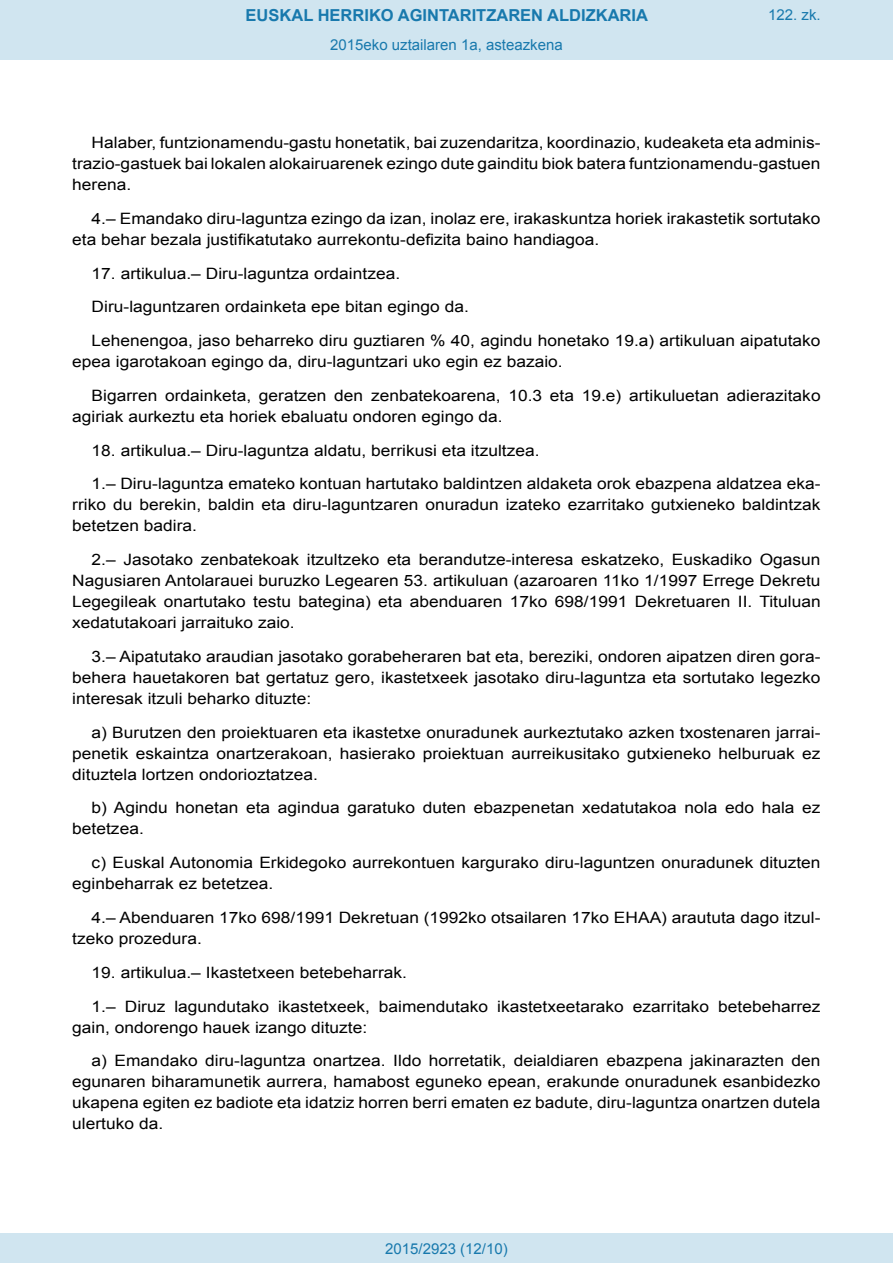
<style>
.page{position:relative;width:893px;height:1263px;background:#fff}
.page>*{position:absolute;margin:0;border:0;box-sizing:border-box;transform-origin:0 0}
.t1{font:700 16.5px "Arial";color:#1879ad}
.BOPVDetalle{font:15.6px/21px "Arial";color:#000;scale:1.11 1}
.Paginacion_Centro{font:15px "Arial";color:#1879ad}
</style>
<div class="page">
<div style="left:0;top:0;width:893px;height:60px;background:#d0e5f0"></div>
<div style="left:0;top:1233px;width:893px;height:30px;background:#d0e5f0"></div>
<p class="t1" style="left:246px;top:4px;width:404px">EUSKAL HERRIKO AGINTARITZAREN ALDIZKARIA</p>
<p class="Paginacion_Centro" style="left:330px;top:35px;width:234px">2015eko uztailaren 1a, asteazkena</p>
<p class="Paginacion_Centro" style="left:768px;top:5px;width:54px">122. zk.</p>
<p class="BOPVDetalle" style="left:72px;top:132px;width:676px;text-align:justify;text-indent:19px">Halaber, funtzionamendu-gastu honetatik, bai zuzendaritza, koordinazio, kudeaketa eta adminis&shy;trazio-gastuek bai lokalen alokairuarenek ezingo dute gainditu biok batera funtzionamendu-gastuen herena.</p>
<p class="BOPVDetalle" style="left:72px;top:208px;width:676px;text-indent:19px">4.– Emandako diru-laguntza ezingo da izan, inolaz ere, irakaskuntza horiek irakastetik sortutako eta behar bezala justifikatutako aurrekontu-defizita baino handiagoa.</p>
<p class="BOPVDetalle" style="left:92px;top:263px;width:279px">17. artikulua.– Diru-laguntza ordaintzea.</p>
<p class="BOPVDetalle" style="left:92px;top:297px;width:341px">Diru-laguntzaren ordainketa epe bitan egingo da.</p>
<p class="BOPVDetalle" style="left:72px;top:330px;width:676px;text-indent:19px">Lehenengoa, jaso beharreko diru guztiaren % 40, agindu honetako 19.a) artikuluan aipatutako epea igarotakoan egingo da, diru-laguntzari uko egin ez bazaio.</p>
<p class="BOPVDetalle" style="left:72px;top:385px;width:676px;text-indent:19px">Bigarren ordainketa, geratzen den zenbatekoarena, 10.3 eta 19.e) artikuluetan adierazitako agiriak aurkeztu eta horiek ebaluatu ondoren egingo da.</p>
<p class="BOPVDetalle" style="left:92px;top:440px;width:405px">18. artikulua.– Diru-laguntza aldatu, berrikusi eta itzultzea.</p>
<p class="BOPVDetalle" style="left:72px;top:474px;width:676px;text-align:justify;text-indent:19px">1.– Diru-laguntza emateko kontuan hartutako baldintzen aldaketa orok ebazpena aldatzea eka&shy;rriko du berekin, baldin eta diru-laguntzaren onuradun izateko ezarritako gutxieneko baldintzak betetzen badira.</p>
<p class="BOPVDetalle" style="left:72px;top:549px;width:676px;text-align:justify;text-indent:19px">2.– Jasotako zenbatekoak itzultzeko eta berandutze-interesa eskatzeko, Euskadiko Ogasun Nagusiaren Antolarauei buruzko Legearen 53. artikuluan (azaroaren 11ko 1/1997 Errege Dekretu Legegileak onartutako testu bategina) eta abenduaren 17ko 698/1991 Dekretuaren II. Tituluan xedatutakoari jarraituko zaio.</p>
<p class="BOPVDetalle" style="left:72px;top:646px;width:676px;text-align:justify;text-indent:19px">3.– Aipatutako araudian jasotako gorabeheraren bat eta, bereziki, ondoren aipatzen diren gora&shy;behera hauetakoren bat gertatuz gero, ikastetxeek jasotako diru-laguntza eta sortutako legezko interesak itzuli beharko dituzte:</p>
<p class="BOPVDetalle" style="left:72px;top:722px;width:676px;text-align:justify;text-indent:19px">a) Burutzen den proiektuaren eta ikastetxe onuradunek aurkeztutako azken txostenaren jarrai&shy;penetik eskaintza onartzerakoan, hasierako proiektuan aurreikusitako gutxieneko helburuak ez dituztela lortzen ondorioztatzea.</p>
<p class="BOPVDetalle" style="left:72px;top:798px;width:676px;text-indent:19px">b) Agindu honetan eta agindua garatuko duten ebazpenetan xedatutakoa nola edo hala ez betetzea.</p>
<p class="BOPVDetalle" style="left:72px;top:852px;width:676px;text-indent:19px">c) Euskal Autonomia Erkidegoko aurrekontuen kargurako diru-laguntzen onuradunek dituzten eginbeharrak ez betetzea.</p>
<p class="BOPVDetalle" style="left:72px;top:907px;width:676px;text-indent:19px">4.– Abenduaren 17ko 698/1991 Dekretuan (1992ko otsailaren 17ko EHAA) araututa dago itzul&shy;tzeko prozedura.</p>
<p class="BOPVDetalle" style="left:92px;top:962px;width:286px">19. artikulua.– Ikastetxeen betebeharrak.</p>
<p class="BOPVDetalle" style="left:72px;top:996px;width:676px;text-indent:19px">1.– Diruz lagundutako ikastetxeek, baimendutako ikastetxeetarako ezarritako betebeharrez gain, ondorengo hauek izango dituzte:</p>
<p class="BOPVDetalle" style="left:72px;top:1050px;width:676px;text-align:justify;text-indent:19px">a) Emandako diru-laguntza onartzea. Ildo horretatik, deialdiaren ebazpena jakinarazten den egunaren biharamunetik aurrera, hamabost eguneko epean, erakunde onuradunek esanbidezko ukapena egiten ez badiote eta idatziz horren berri ematen ez badute, diru-laguntza onartzen dutela ulertuko da.</p>
<p class="Paginacion_Centro" style="left:385px;top:1238px;width:124px">2015/2923 (12/10)</p>
</div>
